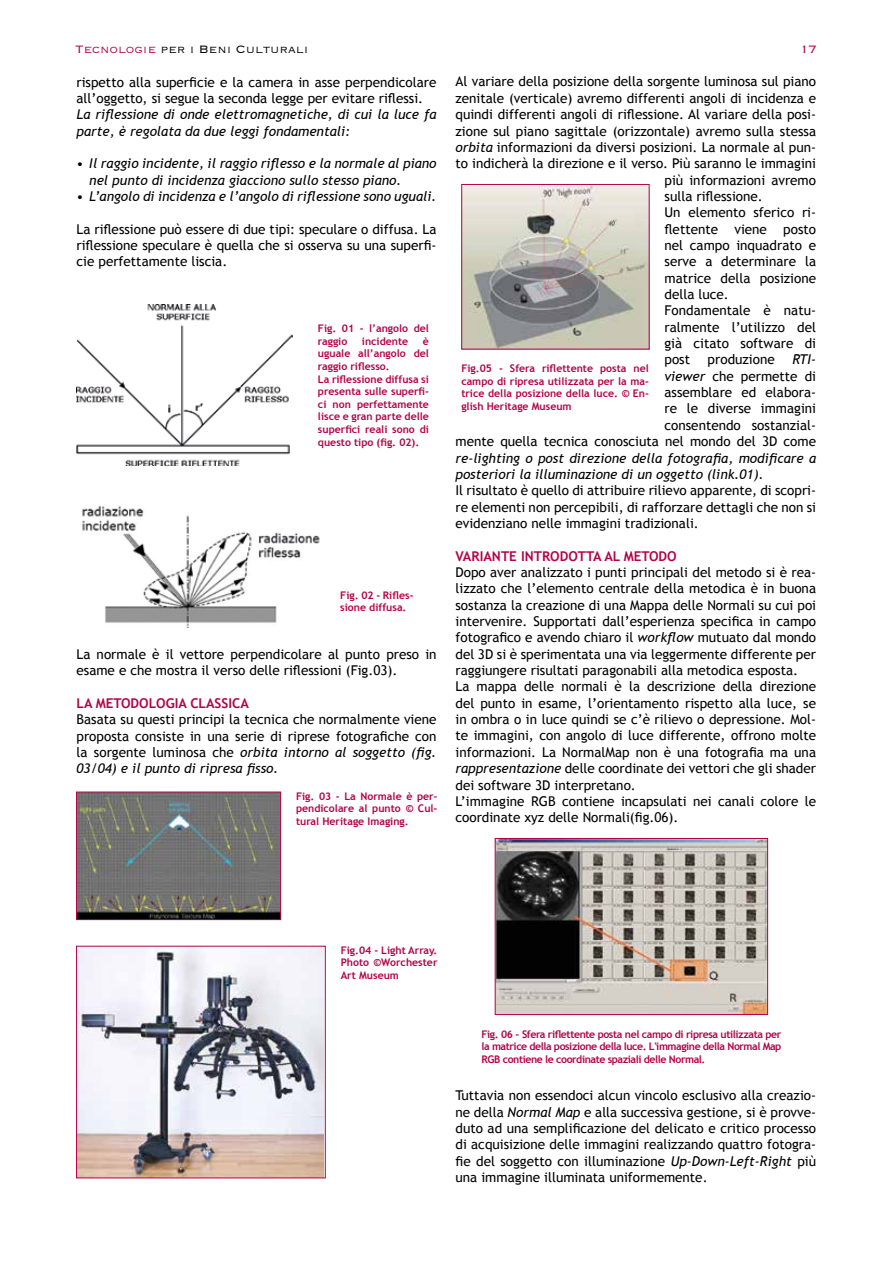
<style>
.page{position:relative;width:893px;height:1263px;background:#fff}
.page>*{position:absolute;margin:0;border:0;box-sizing:border-box;transform-origin:0 0}
.t1{font:300 14.1px "Copperplate";color:#000}
.t2{font:300 14.1px "Copperplate";color:#b40247}
.t3{font:13.5px/16.4px "Trebuchet MS";color:#000;text-align:justify}
.t4{font:italic 13.5px/16.4px "Trebuchet MS";color:#000}
.t5{font:700 13.5px "Trebuchet MS";color:#b40247}
.t6{font:700 10.5px/12.6px "Trebuchet MS";color:#b40247;text-align:justify}
.s1{color:#b40247}
.s2{font-style:italic}
</style>
<div class="page">
<img style="left:77px;top:304px;width:216px;height:161px">
<img style="left:82px;top:505px;width:238px;height:122px">
<img style="left:78px;top:794px;width:201px;height:124px">
<div style="left:76px;top:792px;width:205px;height:128px;border:1px solid #b40247"></div>
<img style="left:78px;top:948px;width:246px;height:228px">
<div style="left:76px;top:946px;width:250px;height:232px;border:1px solid #b40247"></div>
<img style="left:463px;top:186px;width:184px;height:161px">
<div style="left:461px;top:184px;width:188px;height:165px;border:1px solid #b40247"></div>
<img style="left:497px;top:840px;width:269px;height:173px">
<div style="left:495px;top:838px;width:273px;height:177px;border:1px solid #b40247"></div>
<p class="t1" style="left:75px;top:40px;width:235px"><span class="s1">Tecnologie</span> per i Beni Culturali</p>
<p class="t2" style="left:800px;top:40px;width:19px">17</p>
<p class="t3" style="left:77px;top:74px;width:361px">rispetto alla superficie e la camera in asse perpendicolare all’oggetto, si segue la seconda legge per evitare riflessi.</p>
<p class="t4" style="left:77px;top:106px;width:362px">La riflessione di onde elettromagnetiche, di cui la luce fa parte, è regolata da due leggi fondamentali:</p>
<p class="t4" style="left:89px;top:155px;width:349px;text-indent:-13px">• Il raggio incidente, il raggio riflesso e la normale al piano nel punto di incidenza giacciono sullo stesso piano.</p>
<p class="t4" style="left:77px;top:188px;width:362px">• L’angolo di incidenza e l’angolo di riflessione sono uguali.</p>
<p class="t3" style="left:77px;top:221px;width:361px">La riflessione può essere di due tipi: speculare o diffusa. La riflessione speculare è quella che si osserva su una superfi&shy;cie perfettamente liscia.</p>
<p class="t3" style="left:455px;top:74px;width:362px">Al variare della posizione della sorgente luminosa sul piano</p>
<p class="t3" style="left:455px;top:90px;width:362px">zenitale (verticale) avremo differenti angoli di incidenza e</p>
<p class="t3" style="left:455px;top:106px;width:362px">quindi differenti angoli di riflessione. Al variare della posi-</p>
<p class="t3" style="left:455px;top:123px;width:362px">zione sul piano sagittale (orizzontale) avremo sulla stessa</p>
<p class="t3" style="left:455px;top:139px;width:362px"><span class="s2">orbita</span> informazioni da diversi posizioni. La normale al pun-</p>
<p class="t3" style="left:455px;top:155px;width:362px">to indicherà la direzione e il verso. Più saranno le immagini</p>
<p class="t3" style="left:664px;top:172px;width:153px">più informazioni avremo</p>
<p class="t3" style="left:664px;top:188px;width:100px">sulla riflessione.</p>
<p class="t3" style="left:664px;top:204px;width:153px">Un elemento sferico ri-</p>
<p class="t3" style="left:664px;top:221px;width:153px">flettente viene posto</p>
<p class="t3" style="left:664px;top:237px;width:153px">nel campo inquadrato e</p>
<p class="t3" style="left:664px;top:254px;width:153px">serve a determinare la</p>
<p class="t3" style="left:664px;top:270px;width:153px">matrice della posizione</p>
<p class="t3" style="left:664px;top:286px;width:66px">della luce.</p>
<p class="t3" style="left:664px;top:303px;width:153px">Fondamentale è natu-</p>
<p class="t3" style="left:664px;top:319px;width:153px">ralmente l’utilizzo del</p>
<p class="t3" style="left:664px;top:335px;width:153px">già citato software di</p>
<p class="t3" style="left:664px;top:352px;width:27px">post</p>
<p class="t3" style="left:708px;top:352px;width:69px">produzione</p>
<p class="t6" style="left:318px;top:322px;width:112px">Fig. 01 - l’angolo del raggio</p>
<p class="t6" style="left:362px;top:335px;width:48px">incidente</p>
<p class="t6" style="left:318px;top:335px;width:112px;text-align:left;text-indent:105px">è uguale all’angolo del raggio riflesso.<br>La riflessione diffusa si presenta sulle superfi&shy;ci non perfettamente lisce e gran parte delle superfici reali sono di questo tipo (fig. 02).</p>
<p class="t3" style="left:455px;top:352px;width:362px;text-align:right"><span class="s2">RTI-<br>viewer</span> che permette di<br>assemblare ed elabora-<br>re le diverse immagini<br>consentendo sostanzial-<br>mente quella tecnica conosciuta nel mondo del 3D come</p>
<p class="t4" style="left:455px;top:450px;width:362px">re-lighting o post direzione della fotografia, modificare a posteriori la illuminazione di un oggetto (link.01).</p>
<p class="t3" style="left:455px;top:482px;width:362px">Il risultato è quello di attribuire rilievo apparente, di scopri&shy;re elementi non percepibili, di rafforzare dettagli che non si evidenziano nelle immagini tradizionali.</p>
<p class="t5" style="left:455px;top:547px;width:223px">VARIANTE INTRODOTTA AL METODO</p>
<p class="t3" style="left:455px;top:564px;width:362px;text-align:left">Dopo aver analizzato i punti principali del metodo si è rea&shy;lizzato che l’elemento centrale della metodica è in buona sostanza la creazione di una Mappa delle Normali su cui poi intervenire. Supportati dall’esperienza specifica in campo fotografico e avendo chiaro il <span class="s2">workflow</span> mutuato dal mondo del 3D si è sperimentata una via leggermente differente per raggiungere risultati paragonabili alla metodica esposta.<br>La mappa delle normali è la descrizione della direzione del punto in esame, l’orientamento rispetto alla luce, se in ombra o in luce quindi se c’è rilievo o depressione. Mol&shy;te immagini, con angolo di luce differente, offrono molte informazioni. La NormalMap non è una fotografia ma una <span class="s2">rappresentazione</span> delle coordinate dei vettori che gli shader dei software 3D interpretano.<br>L’immagine RGB contiene incapsulati nei canali colore le coordinate xyz delle Normali(fig.06).</p>
<p class="t6" style="left:461px;top:362px;width:189px">Fig.05 - Sfera riflettente posta nel campo di ripresa utilizzata per la ma&shy;trice della posizione della luce. © En&shy;glish Heritage Museum</p>
<p class="t6" style="left:340px;top:588px;width:75px">Fig. 02 - Rifles&shy;sione diffusa.</p>
<p class="t3" style="left:77px;top:646px;width:361px">La normale è il vettore perpendicolare al punto preso in esame e che mostra il verso delle riflessioni (Fig.03).</p>
<p class="t5" style="left:77px;top:695px;width:174px">LA METODOLOGIA CLASSICA</p>
<p class="t3" style="left:77px;top:711px;width:361px">Basata su questi principi la tecnica che normalmente viene proposta consiste in una serie di riprese fotografiche con la sorgente luminosa che <span class="s2">orbita intorno al soggetto (fig.<br>03/04) e il punto di ripresa fisso.</span></p>
<p class="t6" style="left:296px;top:790px;width:143px">Fig. 03 - La Normale è per&shy;pendicolare al punto © Cul&shy;tural Heritage Imaging.</p>
<p class="t6" style="left:341px;top:943px;width:98px">Fig.04 - Light Array.<br>Photo ©Worchester Art Museum</p>
<p class="t6" style="left:482px;top:1028px;width:301px">Fig. 06 - Sfera riflettente posta nel campo di ripresa utilizzata per la matrice della posizione della luce. L'immagine della Normal Map RGB contiene le coordinate spaziali delle Normal.</p>
<p class="t3" style="left:455px;top:1087px;width:362px">Tuttavia non essendoci alcun vincolo esclusivo alla creazio&shy;ne della <span class="s2">Normal Map</span> e alla successiva gestione, si è provve&shy;duto ad una semplificazione del delicato e critico processo di acquisizione delle immagini realizzando quattro fotogra&shy;fie del soggetto con illuminazione <span class="s2">Up-Down-Left-Right</span> più una immagine illuminata uniformemente.</p>
</div>
